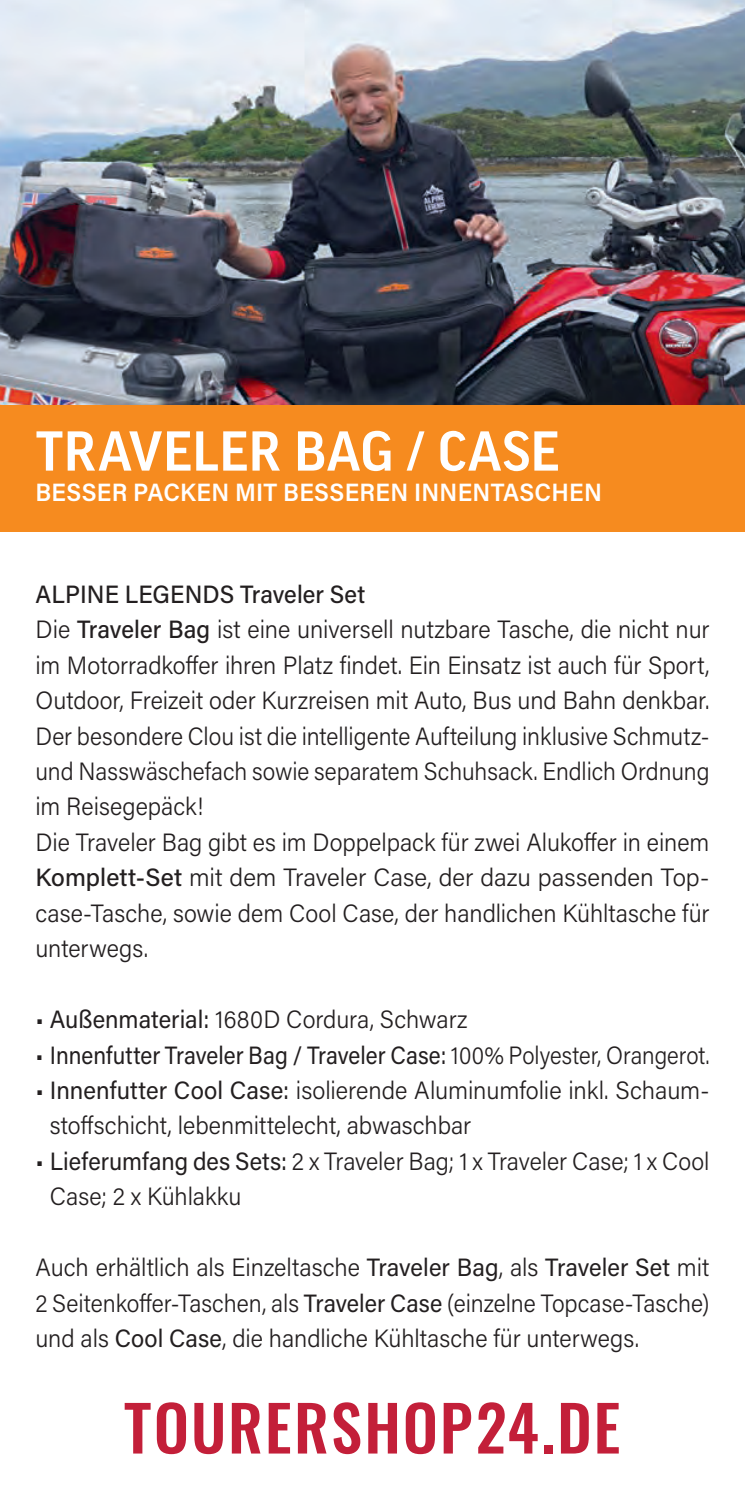
<style>
.page{position:relative;width:745px;height:1489px;background:#fff}
.page>*{position:absolute;margin:0;border:0;box-sizing:border-box;transform-origin:0 0}
.t1{font:500 62.5px "Oswald";letter-spacing:.035em;color:#c31f39}
.t2{font:500 60px "Good Headline Pro";letter-spacing:.01em;color:#fff}
.t3{font:300 25px/35.5px "Acumin Pro";color:#231f20;scale:.95 1}
.t4{font:300 25px/35.5px "Acumin Pro";color:#231f20;scale:.96 1}
.t5{font:300 25px/35.5px "Acumin Pro";color:#231f20;scale:.94 1}
.t6{font:25px "Acumin Pro";color:#231f20;scale:.9 1}
.t7{font:600 25px "Acumin Pro";letter-spacing:.01em;color:#fff;scale:.95 1}
.s1{font-weight:500}
.s2{font-weight:400}
.s3{font-weight:300}
</style>
<div class="page">
<div style="left:0;top:404px;width:744px;height:127px;background:#f68b1f"></div>
<img style="left:0;top:0;width:744px;height:404px">
<h2 class="t2" style="left:36px;top:422px;width:525px">TRAVELER BAG / CASE</h2>
<p class="t7" style="left:35px;top:474px;width:597px">BESSER PACKEN MIT BESSEREN INNENTASCHEN</p>
<p class="t3" style="left:35px;top:575px;width:710px"><span class="s1">ALPINE LEGENDS Traveler Set<br></span>Die <span class="s1">Traveler Bag</span> ist eine universell nutzbare Tasche, die nicht nur im Motorradkoffer ihren Platz findet. Ein Einsatz ist auch für Sport, Outdoor, Freizeit oder Kurzreisen mit Auto, Bus und Bahn denkbar.<br>Der besondere Clou ist die intelligente Aufteilung inklusive Schmutz&shy;und Nasswäschefach sowie separatem Schuhsack. Endlich Ordnung im Reisegepäck!<br>Die Traveler Bag gibt es im Doppelpack für zwei Alukoffer in einem <span class="s1">Komplett-Set</span> mit dem Traveler Case, der dazu passenden Top&shy;case-Tasche, sowie dem Cool Case, der handlichen Kühltasche für unterwegs.</p>
<p class="t3" style="left:35px;top:1000px;width:456px">• <span class="s2">Außenmaterial:</span> 1680D Cordura, Schwarz</p>
<p class="t6" style="left:35px;top:1037px;width:750px"><span class="s3">•</span> Innenfutter Traveler Bag / Traveler Case: <span class="s3">100% Polyester, Orangerot.</span></p>
<p class="t4" style="left:50px;top:1071px;width:688px;text-indent:-14px">• <span class="s2">Innenfutter Cool Case:</span> isolierende Aluminumfolie inkl. Schaum&shy;stoffschicht, lebenmittelecht, abwaschbar</p>
<p class="t5" style="left:50px;top:1142px;width:702px;text-indent:-14px">• <span class="s2">Lieferumfang des Sets:</span> 2 x Traveler Bag; 1 x Traveler Case; 1 x Cool<br>Case; 2 x Kühlakku</p>
<p class="t3" style="left:35px;top:1248px;width:710px;text-align:justify">Auch erhältlich als Einzeltasche <span class="s2">Traveler Bag</span>, als <span class="s2">Traveler Set</span> mit 2 Seitenkoffer-Taschen, als <span class="s2">Traveler Case</span> (einzelne Topcase-Tasche) und als <span class="s2">Cool Case</span>, die handliche Kühltasche für unterwegs.</p>
<h1 class="t1" style="left:124px;top:1384px;width:497px">TOURERSHOP24.DE</h1>
</div>
